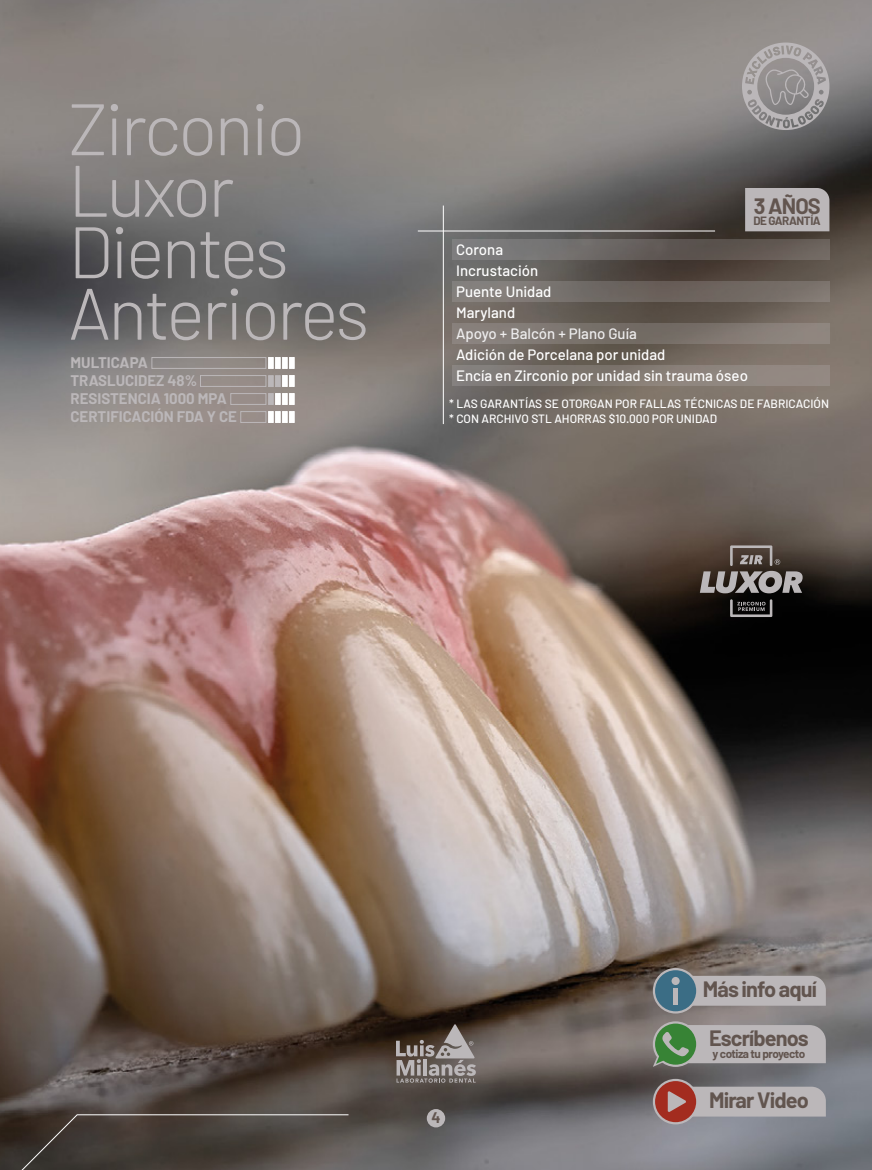
<style>
.page{position:relative;width:872px;height:1170px;background:#fff}
.page>*{position:absolute;margin:0;border:0;box-sizing:border-box;transform-origin:0 0}
.t1{font:300 72.6px/61.5px "Barlow";letter-spacing:-.04em;color:#bbb7b9}
.t2{font:700 21.75px "Barlow";letter-spacing:-.04em;color:#62554f}
.t3{font:500 15px/21px "Barlow";color:#fff}
.t4{font:700 15px/18px "Barlow";color:#bbb7b9}
.t5{font:700 15px "Barlow";color:#62554f}
.t6{font:500 12px/15px "Barlow";color:#fff}
.t7{font:700 11.7px "Barlow";letter-spacing:-.04em;color:#62554f}
</style>
<div class="page">
<img style="left:0;top:0;width:872px;height:1169px">
<svg style="left:730px;top:599px;width:42px;height:18px"></svg>
<svg style="left:700px;top:545px;width:102px;height:48px;background:#6a615d"></svg>
<div style="left:240px;top:411px;width:26px;height:12px;border:1px solid #bbb7b9"></div>
<svg style="left:268px;top:411px;width:6px;height:12px"></svg>
<div style="left:275px;top:411px;width:5px;height:12px;background:#fff"></div>
<div style="left:282px;top:411px;width:5px;height:12px;background:#fff"></div>
<div style="left:289px;top:411px;width:5px;height:12px;background:#fff"></div>
<div style="left:230px;top:393px;width:36px;height:12px;border:1px solid #bbb7b9"></div>
<div style="left:268px;top:393px;width:6px;height:12px;background:#bbb7b9"></div>
<div style="left:275px;top:393px;width:5px;height:12px;background:#fff"></div>
<div style="left:282px;top:393px;width:5px;height:12px;background:#fff"></div>
<div style="left:289px;top:393px;width:5px;height:12px;background:#fff"></div>
<div style="left:268px;top:375px;width:6px;height:12px;background:#bbb7b9;border:1px solid #bbb7b9"></div>
<div style="left:275px;top:375px;width:5px;height:12px;background:#bbb7b9"></div>
<div style="left:200px;top:375px;width:66px;height:12px;border:1px solid #bbb7b9"></div>
<div style="left:282px;top:375px;width:5px;height:12px;background:#fff"></div>
<div style="left:289px;top:375px;width:5px;height:12px;background:#fff"></div>
<div style="left:151px;top:357px;width:115px;height:12px;border:1px solid #bbb7b9"></div>
<svg style="left:268px;top:357px;width:6px;height:12px"></svg>
<div style="left:275px;top:357px;width:5px;height:12px;background:#fff"></div>
<div style="left:282px;top:357px;width:5px;height:12px;background:#fff"></div>
<div style="left:289px;top:357px;width:5px;height:12px;background:#fff"></div>
<svg style="left:0;top:1113px;width:349px;height:56px;background:#48403b"></svg>
<svg style="left:396px;top:1024px;width:80px;height:58px;background:#726965"></svg>
<div style="left:427px;top:1108px;width:18px;height:19px;background:#bbb7b9;border-radius:50%"></div>
<svg style="left:742px;top:43px;width:87px;height:87px;background:#9b9798"></svg>
<div style="left:693px;top:975px;width:133px;height:30px;background:#bbb7b9"></div>
<svg style="left:653px;top:967px;width:45px;height:46px"></svg>
<div style="left:655px;top:970px;width:41px;height:41px;background:#3b6d85;border-radius:50%"></div>
<div style="left:673px;top:988px;width:5px;height:16px;background:#bbb7b9"></div>
<div style="left:671px;top:976px;width:8px;height:8px;background:#bbb7b9;border-radius:50%"></div>
<svg style="left:653px;top:1024px;width:173px;height:42px;background:#9fa79d"></svg>
<div style="left:693px;top:1086px;width:133px;height:30px;background:#bbb7b9"></div>
<svg style="left:653px;top:1078px;width:45px;height:46px"></svg>
<div style="left:655px;top:1080px;width:41px;height:42px;background:#a32c1f;border-radius:50%"></div>
<svg style="left:668px;top:1091px;width:18px;height:21px"></svg>
<svg style="left:451px;top:239px;width:378px;height:20px;background:#6a6562"></svg>
<svg style="left:451px;top:281px;width:378px;height:20px;background:#756d68"></svg>
<div style="left:451px;top:365px;width:378px;height:20px;background:linear-gradient(to right,#797571,#948981)"></div>
<svg style="left:451px;top:323px;width:378px;height:20px;background:#7f7771"></svg>
<hr style="left:443px;top:205px;width:1px;height:219px;background:#fff">
<div style="left:745px;top:188px;width:84px;height:43px;background:#bbb7b9"></div>
<hr style="left:418px;top:230px;width:297px;height:1px;background:#fff">
<h1 class="t1" style="left:68px;top:93px;width:303px">Zirconio<br>Luxor<br>Dientes<br>Anteriores</h1>
<p class="t4" style="left:71px;top:352px;width:168px">MULTICAPA<br>TRASLUCIDEZ 48%<br>RESISTENCIA 1000 MPA<br>CERTIFICACIÓN FDA Y CE</p>
<h2 class="t2" style="left:753px;top:190px;width:69px">3 AÑOS</h2>
<p class="t7" style="left:753px;top:212px;width:69px">DE GARANTÍA</p>
<p class="t3" style="left:456px;top:238px;width:293px">Corona<br>Incrustación<br>Puente Unidad<br>Maryland<br>Apoyo + Balcón + Plano Guía<br>Adición de Porcelana por unidad<br>Encía en Zirconio por unidad sin trauma óseo</p>
<p class="t6" style="left:449px;top:395px;width:381px">* LAS GARANTÍAS SE OTORGAN POR FALLAS TÉCNICAS DE FABRICACIÓN * CON ARCHIVO STL AHORRAS $10.000 POR UNIDAD</p>
<p class="t5" style="left:431px;top:1106px;width:11px">4</p>
<h2 class="t2" style="left:703px;top:973px;width:116px">Más info aquí</h2>
<h2 class="t2" style="left:709px;top:1022px;width:101px">Escríbenos</h2>
<p class="t7" style="left:712px;top:1044px;width:94px">y cotiza tu proyecto</p>
<h2 class="t2" style="left:709px;top:1084px;width:101px">Mirar Video</h2>
</div>
